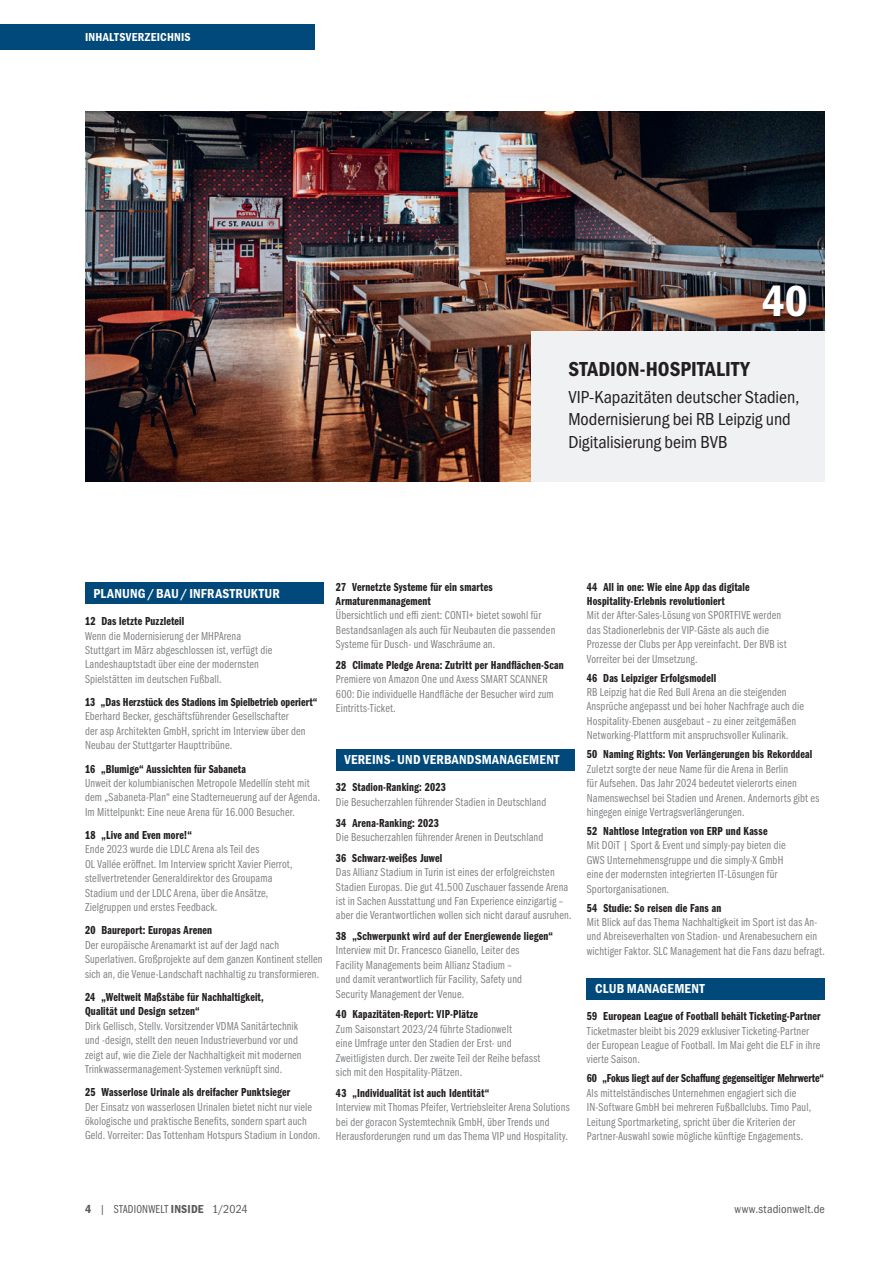
<style>
.page{position:relative;width:893px;height:1263px;background:#fff}
.page>*{position:absolute;margin:0;border:0;box-sizing:border-box;transform-origin:0 0}
.t1{font:45px "Franklin Gothic URW Con Dem";color:#fff}
.t2{font:21px "Franklin Gothic URW Con Dem";letter-spacing:.005em;color:#231f20}
.t3{font:18px/22.5px "Franklin Gothic URW Cond";color:#231f20}
.t4{font:13.5px "Franklin Gothic URW Con Dem";letter-spacing:.025em;color:#fff}
.t5{font:12px/14.4px "Franklin Gothic URW Com Boo";letter-spacing:.015em;color:#808285}
.t6{font:12px/14.4px "Franklin Gothic URW Com Dem";letter-spacing:.015em;color:#231f20}
.t7{font:12px "Franklin Gothic URW Com Dem";letter-spacing:-.005em;color:#231f20}
.t8{font:12px "Franklin Gothic URW Com Boo";letter-spacing:.02em;color:#57585a}
.t9{font:12px "Franklin Gothic URW Cond";letter-spacing:.01em;color:#57585a}
.t10{font:12px "Franklin Gothic URW Con Dem";letter-spacing:.025em;color:#fff}
.s1{font-family:"Franklin Gothic URW Con Dem"}
.s2{font-family:"Franklin Gothic URW Cond"}
</style>
<div class="page">
<div style="left:0;top:24px;width:315px;height:26px;background:#01497b"></div>
<div style="left:85px;top:583px;width:238px;height:21px;background:#01497b"></div>
<img style="left:85px;top:111px;width:740px;height:371px">
<div style="left:531px;top:331px;width:294px;height:151px;background:#f0f1f2"></div>
<div style="left:336px;top:749px;width:238px;height:22px;background:#01497b"></div>
<div style="left:587px;top:978px;width:238px;height:21px;background:#01497b"></div>
<div style="left:762px;top:285px;width:48px;height:35px;background:#231f20;opacity:.8"></div>
<p class="t10" style="left:85px;top:29px;width:107px">INHALTSVERZEICHNIS</p>
<h1 class="t1" style="left:762px;top:271px;width:48px">40</h1>
<h2 class="t2" style="left:568px;top:355px;width:183px">STADION-HOSPITALITY</h2>
<h3 class="t3" style="left:568px;top:384px;width:232px">VIP-Kapazitäten deutscher Stadien,<br>Modernisierung bei RB Leipzig und<br>Digitalisierung beim BVB</h3>
<p class="t4" style="left:94px;top:584px;width:188px">PLANUNG/BAU/INFRASTRUKTUR</p>
<p class="t6" style="left:85px;top:613px;width:101px">12 Das letzte Puzzleteil</p>
<p class="t5" style="left:85px;top:628px;width:189px">Wenn die Modernisierung der MHPArena Stuttgart im März abgeschlossen ist, verfügt die Landeshauptstadt über eine der modernsten Spielstätten im deutschen Fußball.</p>
<p class="t6" style="left:85px;top:694px;width:234px">13 „Das Herzstück des Stadions im Spielbetrieb operiert“</p>
<p class="t5" style="left:85px;top:709px;width:222px">Eberhard Becker, geschäftsführender Gesellschafter<br>der asp Architekten GmbH, spricht im Interview über den<br>Neubau der Stuttgarter Haupttribüne.</p>
<p class="t6" style="left:85px;top:761px;width:162px">16 „Blumige“ Aussichten für Sabaneta</p>
<p class="t5" style="left:85px;top:775px;width:237px">Unweit der kolumbianischen Metropole Medellín steht mit dem „Sabaneta-Plan“ eine Stadterneuerung auf der Agenda.<br>Im Mittelpunkt: Eine neue Arena für 16.000 Besucher.</p>
<p class="t6" style="left:85px;top:827px;width:108px">18 „Live and Even more!“</p>
<p class="t5" style="left:85px;top:842px;width:209px">Ende 2023 wurde die LDLC Arena als Teil des<br>OL Vallée eröffnet. Im Interview spricht Xavier Pierrot, stellvertretender Generaldirektor des Groupama Stadium und der LDLC Arena, über die Ansätze, Zielgruppen und erstes Feedback.</p>
<p class="t6" style="left:85px;top:922px;width:129px">20 Baureport: Europas Arenen</p>
<p class="t5" style="left:85px;top:937px;width:239px">Der europäische Arenamarkt ist auf der Jagd nach<br>Superlativen. Großprojekte auf dem ganzen Kontinent stellen sich an, die Venue-Landschaft nachhaltig zu transformieren.</p>
<p class="t6" style="left:85px;top:989px;width:180px">24 „Weltweit Maßstäbe für Nachhaltigkeit,<br>Qualität und Design setzen“</p>
<p class="t5" style="left:85px;top:1018px;width:218px">Dirk Gellisch, Stellv. Vorsitzender VDMA Sanitärtechnik und -design, stellt den neuen Industrieverbund vor und zeigt auf, wie die Ziele der Nachhaltigkeit mit modernen Trinkwassermanagement-Systemen verknüpft sind.</p>
<p class="t6" style="left:85px;top:1084px;width:207px">25 Wasserlose Urinale als dreifacher Punktsieger</p>
<p class="t5" style="left:85px;top:1099px;width:237px">Der Einsatz von wasserlosen Urinalen bietet nicht nur viele ökologische und praktische Benefits, sondern spart auch<br>Geld. Vorreiter: Das Tottenham Hotspurs Stadium in London.</p>
<p class="t6" style="left:336px;top:579px;width:158px">27 Vernetzte Systeme für ein smartes<br>Armaturenmanagement</p>
<p class="t5" style="left:336px;top:608px;width:221px">Übersichtlich und effi zient: CONTI+ bietet sowohl für<br>Bestandsanlagen als auch für Neubauten die passenden<br>Systeme für Dusch- und Waschräume an.</p>
<p class="t6" style="left:336px;top:657px;width:229px">28 Climate Pledge Arena: Zutritt per Handflächen-Scan</p>
<p class="t5" style="left:336px;top:672px;width:219px">Premiere von Amazon One und Axess SMART SCANNER<br>600: Die individuelle Handfläche der Besucher wird zum<br>Eintritts-Ticket.</p>
<p class="t4" style="left:344px;top:751px;width:217px">VEREINS- UND VERBANDSMANAGEMENT</p>
<p class="t6" style="left:336px;top:779px;width:112px">32 Stadion-Ranking: 2023</p>
<p class="t5" style="left:336px;top:794px;width:212px">Die Besucherzahlen führender Stadien in Deutschland</p>
<p class="t6" style="left:336px;top:815px;width:104px">34 Arena-Ranking: 2023</p>
<p class="t5" style="left:336px;top:829px;width:209px">Die Besucherzahlen führender Arenen in Deutschland</p>
<p class="t6" style="left:336px;top:850px;width:108px">36 Schwarz-weißes Juwel</p>
<p class="t5" style="left:336px;top:864px;width:237px">Das Allianz Stadium in Turin ist eines der erfolgreichsten Stadien Europas. Die gut 41.500 Zuschauer fassende Arena ist in Sachen Ausstattung und Fan Experience einzigartig – aber die Verantwortlichen wollen sich nicht darauf ausruhen.</p>
<p class="t6" style="left:336px;top:928px;width:219px">38 „Schwerpunkt wird auf der Energiewende liegen“</p>
<p class="t5" style="left:336px;top:943px;width:188px">Interview mit Dr. Francesco Gianello, Leiter des Facility Managements beim Allianz Stadium – und damit verantwortlich für Facility, Safety und Security Management der Venue.</p>
<p class="t6" style="left:336px;top:1006px;width:144px">40 Kapazitäten-Report: VIP-Plätze</p>
<p class="t5" style="left:336px;top:1021px;width:206px">Zum Saisonstart 2023/24 führte Stadionwelt<br>eine Umfrage unter den Stadien der Erst- und Zweitligisten durch. Der zweite Teil der Reihe befasst sich mit den Hospitality-Plätzen.</p>
<p class="t6" style="left:336px;top:1085px;width:155px">43 „Individualität ist auch Identität“</p>
<p class="t5" style="left:336px;top:1099px;width:235px">Interview mit Thomas Pfeifer, Vertriebsleiter Arena Solutions bei der goracon Systemtechnik GmbH, über Trends und<br>Herausforderungen rund um das Thema VIP und Hospitality.</p>
<p class="t6" style="left:587px;top:579px;width:164px">44 All in one: Wie eine App das digitale<br>Hospitality-Erlebnis revolutioniert</p>
<p class="t5" style="left:587px;top:608px;width:201px">Mit der After-Sales-Lösung von SPORTFIVE werden das Stadionerlebnis der VIP-Gäste als auch die Prozesse der Clubs per App vereinfacht. Der BVB ist Vorreiter bei der Umsetzung.</p>
<p class="t6" style="left:587px;top:670px;width:131px">46 Das Leipziger Erfolgsmodell</p>
<p class="t5" style="left:587px;top:684px;width:219px">RB Leipzig hat die Red Bull Arena an die steigenden Ansprüche angepasst und bei hoher Nachfrage auch die Hospitality-Ebenen ausgebaut – zu einer zeitgemäßen Networking-Plattform mit anspruchsvoller Kulinarik.</p>
<p class="t6" style="left:587px;top:746px;width:227px">50 Naming Rights: Von Verlängerungen bis Rekorddeal</p>
<p class="t5" style="left:587px;top:761px;width:234px">Zuletzt sorgte der neue Name für die Arena in Berlin<br>für Aufsehen. Das Jahr 2024 bedeutet vielerorts einen Namenswechsel bei Stadien und Arenen. Andernorts gibt es hingegen einige Vertragsverlängerungen.</p>
<p class="t6" style="left:587px;top:823px;width:182px">52 Nahtlose Integration von ERP und Kasse</p>
<p class="t5" style="left:587px;top:838px;width:200px">Mit DOiT | Sport &amp; Event und simply-pay bieten die GWS Unternehmensgruppe und die simply-X GmbH eine der modernsten integrierten IT-Lösungen für Sportorganisationen.</p>
<p class="t6" style="left:587px;top:900px;width:136px">54 Studie: So reisen die Fans an</p>
<p class="t5" style="left:587px;top:914px;width:240px">Mit Blick auf das Thema Nachhaltigkeit im Sport ist das An&shy;und Abreiseverhalten von Stadion- und Arenabesuchern ein wichtiger Faktor. SLC Management hat die Fans dazu befragt.</p>
<p class="t4" style="left:595px;top:979px;width:111px">CLUB MANAGEMENT</p>
<p class="t6" style="left:587px;top:1008px;width:235px">59 European League of Football behält Ticketing-Partner</p>
<p class="t5" style="left:587px;top:1023px;width:235px">Ticketmaster bleibt bis 2029 exklusiver Ticketing-Partner der European League of Football. Im Mai geht die ELF in ihre vierte Saison.</p>
<p class="t7" style="left:587px;top:1070px;width:239px">60 „Fokus liegt auf der Schaffung gegenseitiger Mehrwerte“</p>
<p class="t5" style="left:587px;top:1085px;width:226px">Als mittelständisches Unternehmen engagiert sich die IN-Software GmbH bei mehreren Fußballclubs. Timo Paul, Leitung Sportmarketing, spricht über die Kriterien der Partner-Auswahl sowie mögliche künftige Engagements.</p>
<p class="t8" style="left:85px;top:1201px;width:164px"><span class="s1">4</span> <span class="s2">|</span> STADIONWELT <span class="s1">INSIDE</span> <span class="s2">1/2024</span></p>
<p class="t9" style="left:734px;top:1201px;width:92px">www.stadionwelt.de</p>
</div>
